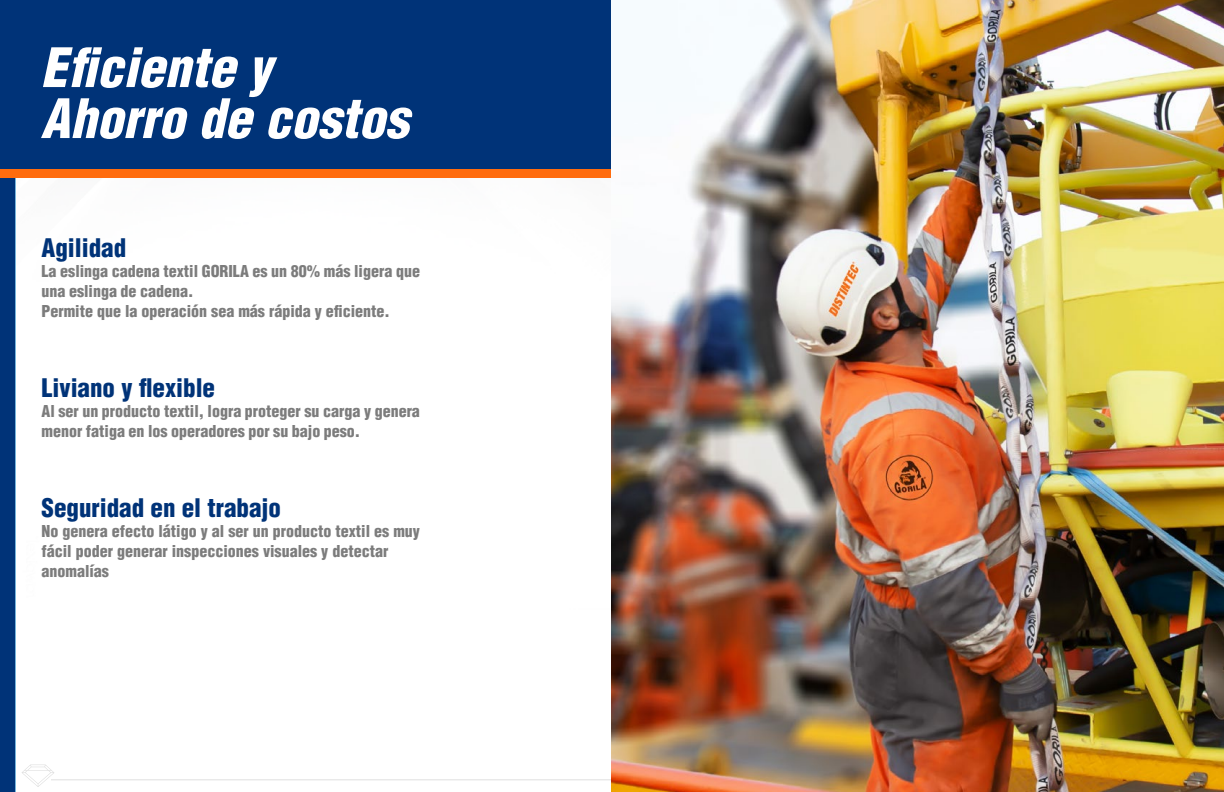
<style>
.page{position:relative;width:1224px;height:792px;background:#fff}
.page>*{position:absolute;margin:0;border:0;box-sizing:border-box;transform-origin:0 0}
.t1{font:italic 900 condensed 53px/51px "Helvetica LT Std";color:#fff}
.t2{font:900 condensed 25px "Helvetica LT Std";color:#003378}
.t3{font:900 condensed 16px/20px "Helvetica LT Std";color:#7c7c7c}
</style>
<div class="page">
<hr style="left:51px;top:779px;width:1122px;height:1px;background:#000">
<hr style="left:13px;top:0;width:3px;height:792px;background:#76b5db">
<svg style="left:22px;top:765px;width:33px;height:22px"></svg>
<div style="left:14px;top:0;width:598px;height:176px;background:#003378"></div>
<div style="left:0;top:0;width:15px;height:792px;background:#003378"></div>
<div style="left:0;top:170px;width:612px;height:8px;background:#ff6c0e"></div>
<img style="left:611px;top:0;width:613px;height:792px">
<h1 class="t1" style="left:41px;top:43px;width:369px">Eficiente y<br>Ahorro de costos</h1>
<h2 class="t2" style="left:42px;top:232px;width:86px">Agilidad</h2>
<p class="t3" style="left:42px;top:261px;width:380px">La eslinga cadena textil GORILA es un 80% más ligera que una eslinga de cadena.<br>Permite que la operación sea más rápida y eficiente.</p>
<h2 class="t2" style="left:42px;top:372px;width:175px">Liviano y flexible</h2>
<p class="t3" style="left:42px;top:401px;width:380px">Al ser un producto textil, logra proteger su carga y genera menor fatiga en los operadores por su bajo peso.</p>
<h2 class="t2" style="left:42px;top:492px;width:241px">Seguridad en el trabajo</h2>
<p class="t3" style="left:42px;top:521px;width:380px">No genera efecto látigo y al ser un producto textil es muy fácil poder generar inspecciones visuales y detectar anomalías</p>
</div>
